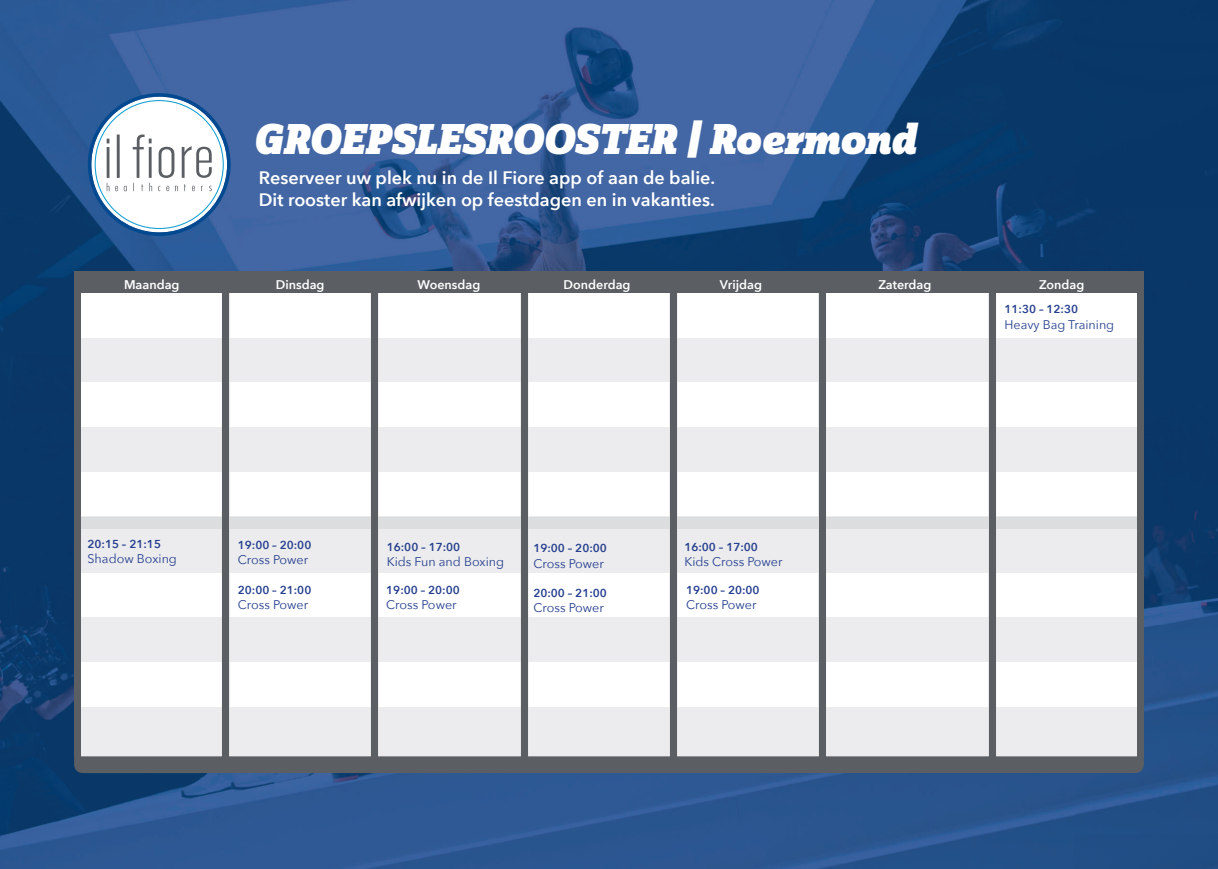
<style>
.page{position:relative;width:1218px;height:869px;background:#fff}
.page>*{position:absolute;margin:0;border:0;box-sizing:border-box;transform-origin:0 0}
.t1{font:italic 900 45px "Zine Slab Dis";color:#fff}
.t2{font:600 18px/21.6px "Avenir Next";color:#fff}
.t3{font:12.6px "Avenir Next";color:#253f8e}
.t4{font:600 12.6px "Avenir Next";color:#fff}
.t5{font:600 11.5px "Avenir Next";color:#253f8e}
</style>
<div class="page">
<img style="left:0;top:0;width:1218px;height:869px">
<div style="left:81px;top:707px;width:1056px;height:49px;background:#ececee"></div>
<div style="left:81px;top:662px;width:1056px;height:45px;background:#fff"></div>
<div style="left:81px;top:617px;width:1056px;height:45px;background:#ececee"></div>
<div style="left:81px;top:572px;width:1056px;height:45px;background:#fff"></div>
<div style="left:81px;top:528px;width:1056px;height:45px;background:#ececee"></div>
<div style="left:81px;top:472px;width:1056px;height:44px;background:#fff"></div>
<div style="left:80px;top:516px;width:1057px;height:13px;background:#dcdddf;border:1px solid #dcdddf"></div>
<div style="left:81px;top:427px;width:1056px;height:45px;background:#ececee"></div>
<div style="left:81px;top:382px;width:1056px;height:45px;background:#fff"></div>
<div style="left:81px;top:338px;width:1056px;height:44px;background:#ececee"></div>
<div style="left:81px;top:293px;width:1056px;height:45px;background:#fff"></div>
<div style="left:988px;top:287px;width:8px;height:478px;border:1px solid #dcdddf"></div>
<div style="left:989px;top:288px;width:6px;height:476px;background:#5b5f63"></div>
<div style="left:818px;top:287px;width:8px;height:478px;border:1px solid #dcdddf"></div>
<div style="left:819px;top:293px;width:7px;height:467px;background:#5b5f63"></div>
<div style="left:669px;top:287px;width:8px;height:478px;border:1px solid #dcdddf"></div>
<div style="left:670px;top:293px;width:7px;height:467px;background:#5b5f63"></div>
<div style="left:520px;top:287px;width:8px;height:478px;border:1px solid #dcdddf"></div>
<div style="left:370px;top:287px;width:8px;height:478px;border:1px solid #dcdddf"></div>
<div style="left:222px;top:287px;width:8px;height:478px;border:1px solid #dcdddf"></div>
<div style="left:222px;top:293px;width:7px;height:471px;background:#5b5f63"></div>
<div style="left:371px;top:293px;width:7px;height:467px;background:#5b5f63"></div>
<div style="left:521px;top:290px;width:7px;height:474px;background:#5b5f63"></div>
<svg style="left:74px;top:271px;width:1069px;height:1px"></svg>
<div style="left:74px;top:272px;width:1069px;height:21px;background:#5b5f63"></div>
<div style="left:74px;top:756px;width:1069px;height:17px;background:#5b5f63"></div>
<div style="left:74px;top:293px;width:7px;height:463px;background:#5b5f63"></div>
<div style="left:1137px;top:293px;width:6px;height:463px;background:#5b5f63"></div>
<svg style="left:88px;top:93px;width:143px;height:143px"></svg>
<h1 class="t1" style="left:253px;top:115px;width:664px">GROEPSLESROOSTER | Roermond</h1>
<h2 class="t2" style="left:259px;top:167px;width:458px">Reserveer uw plek nu in de Il Fiore app of aan de balie.<br>Dit rooster kan afwĳken op feestdagen en in vakanties.</h2>
<p class="t4" style="left:124px;top:273px;width:57px">Maandag</p>
<p class="t4" style="left:276px;top:273px;width:50px">Dinsdag</p>
<p class="t4" style="left:417px;top:273px;width:64px">Woensdag</p>
<p class="t4" style="left:563px;top:273px;width:68px">Donderdag</p>
<p class="t4" style="left:719px;top:273px;width:44px">Vrĳdag</p>
<p class="t4" style="left:878px;top:273px;width:54px">Zaterdag</p>
<p class="t4" style="left:1039px;top:273px;width:47px">Zondag</p>
<p class="t5" style="left:88px;top:534px;width:75px">20:15 – 21:15</p>
<p class="t3" style="left:88px;top:548px;width:91px">Shadow Boxing</p>
<p class="t5" style="left:238px;top:535px;width:75px">19:00 – 20:00</p>
<p class="t3" style="left:238px;top:549px;width:72px">Cross Power</p>
<p class="t5" style="left:238px;top:580px;width:75px">20:00 – 21:00</p>
<p class="t3" style="left:238px;top:594px;width:72px">Cross Power</p>
<p class="t5" style="left:387px;top:537px;width:75px">16:00 – 17:00</p>
<p class="t3" style="left:387px;top:551px;width:119px">Kids Fun and Boxing</p>
<p class="t5" style="left:386px;top:580px;width:75px">19:00 – 20:00</p>
<p class="t3" style="left:386px;top:594px;width:72px">Cross Power</p>
<p class="t5" style="left:533px;top:538px;width:75px">19:00 – 20:00</p>
<p class="t3" style="left:533px;top:552px;width:72px">Cross Power</p>
<p class="t5" style="left:533px;top:583px;width:75px">20:00 – 21:00</p>
<p class="t3" style="left:533px;top:597px;width:72px">Cross Power</p>
<p class="t5" style="left:684px;top:537px;width:75px">16:00 – 17:00</p>
<p class="t3" style="left:684px;top:551px;width:100px">Kids Cross Power</p>
<p class="t5" style="left:686px;top:580px;width:75px">19:00 – 20:00</p>
<p class="t3" style="left:686px;top:594px;width:72px">Cross Power</p>
<p class="t5" style="left:1004px;top:300px;width:75px">11:30 – 12:30</p>
<p class="t3" style="left:1004px;top:313px;width:111px">Heavy Bag Training</p>
</div>
